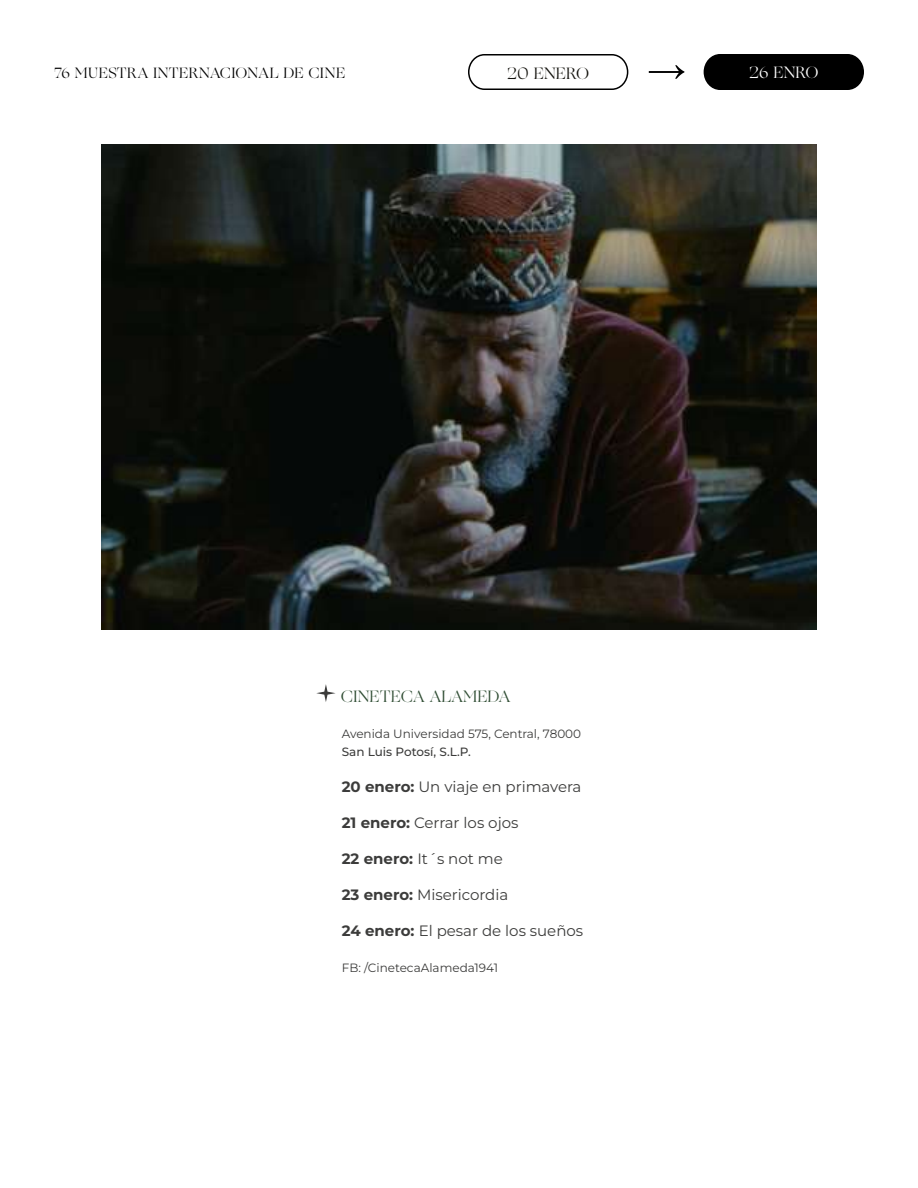
<style>
.page{position:relative;width:918px;height:1188px;background:#fff}
.page>*{position:absolute;margin:0;border:0;box-sizing:border-box;transform-origin:0 0}
.t1{font:16.5px "Ogg";color:#2d4b31}
.t2{font:16.5px "Ogg";color:#12110c}
.t3{font:16.5px "Ogg";color:#fff}
.t4{font:15px "Montserrat";color:#3c3c3b}
.t5{font:15px "Ogg";letter-spacing:.025em;color:#000}
.t6{font:12px "Montserrat";color:#3c3c3b}
.t7{font:500 12px "Montserrat";color:#3c3c3b}
.s1{font-weight:700}
</style>
<div class="page">
<div style="left:468px;top:54px;width:160px;height:36px;border:2px solid #000;border-radius:16px"></div>
<div style="left:704px;top:55px;width:159px;height:34px;background:#000;border-radius:16px"></div>
<div style="left:704px;top:54px;width:160px;height:36px;border:2px solid #000;border-radius:16px"></div>
<svg style="left:649px;top:65px;width:35px;height:14px"></svg>
<svg style="left:316px;top:684px;width:20px;height:18px"></svg>
<img style="left:102px;top:144px;width:714px;height:486px">
<p class="t5" style="left:54px;top:63px;width:293px">76 MUESTRA INTERNACIONAL DE CINE</p>
<p class="t2" style="left:507px;top:62px;width:83px">20 ENERO</p>
<p class="t3" style="left:749px;top:61px;width:71px">26 ENRO</p>
<p class="t1" style="left:341px;top:685px;width:171px">CINETECA ALAMEDA</p>
<p class="t6" style="left:342px;top:726px;width:241px">Avenida Universidad 575, Central, 78000</p>
<p class="t7" style="left:342px;top:744px;width:131px">San Luis Potosí, S.L.P.</p>
<p class="t4" style="left:342px;top:777px;width:241px"><span class="s1">20 enero:</span> Un viaje en primavera</p>
<p class="t4" style="left:342px;top:813px;width:178px"><span class="s1">21 enero:</span> Cerrar los ojos</p>
<p class="t4" style="left:342px;top:849px;width:163px"><span class="s1">22 enero:</span> It´s not me</p>
<p class="t4" style="left:342px;top:885px;width:168px"><span class="s1">23 enero:</span> Misericordia</p>
<p class="t4" style="left:342px;top:921px;width:243px"><span class="s1">24 enero:</span> El pesar de los sueños</p>
<p class="t6" style="left:342px;top:960px;width:158px">FB: /CinetecaAlameda1941</p>
</div>
